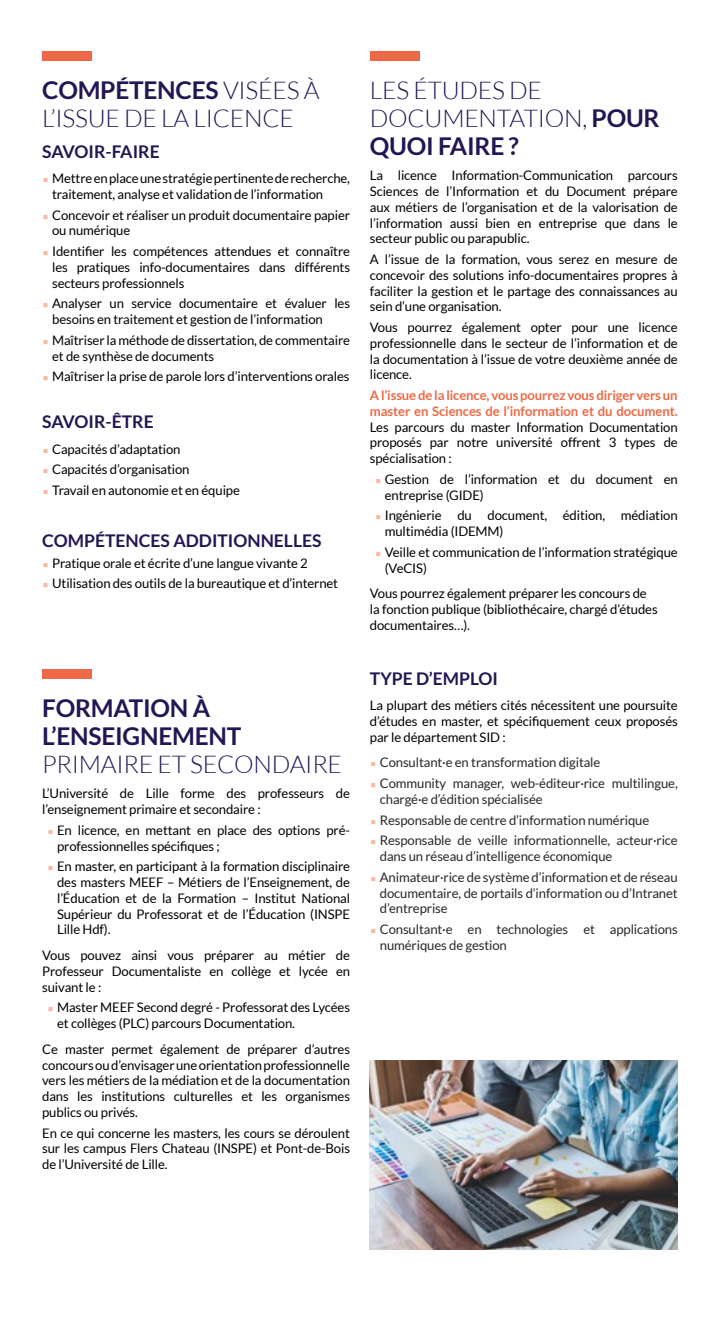
<style>
.page{position:relative;width:720px;height:1340px;background:#fff}
.page>*{position:absolute;margin:0;border:0;box-sizing:border-box;transform-origin:0 0}
.t1{font:300 24.5px/28px "Lato";letter-spacing:-.01em;color:#231653}
.t2{font:700 24.5px/28px "Lato";letter-spacing:-.01em;color:#231653}
.t3{font:700 17.5px "Lato";color:#231653}
.t4{font:13.12px/15.8px "Lato";letter-spacing:-.01em;color:#000}
.t5{font:13.12px/20.7px "Lato";letter-spacing:-.01em;color:#282827}
.t6{font:700 13.12px/15.8px "Lato";letter-spacing:-.01em;color:#ed6947}
.s1{font-weight:700}
</style>
<div class="page">
<div style="left:42px;top:51px;width:50px;height:10px;background:#ed6947"></div>
<div style="left:370px;top:51px;width:49px;height:10px;background:#ed6947"></div>
<div style="left:42px;top:669px;width:50px;height:9px;background:#ed6947"></div>
<img style="left:370px;top:1060px;width:307px;height:189px">
<h1 class="t1" style="left:42px;top:76px;width:279px"><span class="s1">COMPÉTENCES</span> VISÉES À<br>L’ISSUE DE LA LICENCE</h1>
<h2 class="t3" style="left:42px;top:141px;width:119px">SAVOIR-FAIRE</h2>
<p class="t4" style="left:52px;top:170px;width:299px">Mettre en place une stratégie pertinente de recherche, traitement, analyse et validation de l’information</p>
<p class="t4" style="left:52px;top:207px;width:299px">Concevoir et réaliser un produit documentaire papier ou numérique</p>
<p class="t4" style="left:52px;top:243px;width:299px;text-align:justify">Identifier les compétences attendues et connaître les pratiques info-documentaires dans différents secteurs professionnels</p>
<p class="t4" style="left:52px;top:296px;width:299px">Analyser un service documentaire et évaluer les besoins en traitement et gestion de l’information</p>
<p class="t4" style="left:52px;top:332px;width:299px">Maîtriser la méthode de dissertation, de commentaire et de synthèse de documents</p>
<p class="t4" style="left:52px;top:369px;width:299px">Maîtriser la prise de parole lors d’interventions orales</p>
<h2 class="t3" style="left:42px;top:411px;width:113px">SAVOIR-ÊTRE</h2>
<p class="t4" style="left:52px;top:438px;width:189px;line-height:20.7px">Capacités d’adaptation<br>Capacités d’organisation<br>Travail en autonomie et en équipe</p>
<h2 class="t3" style="left:42px;top:530px;width:280px">COMPÉTENCES ADDITIONNELLES</h2>
<p class="t4" style="left:52px;top:552px;width:287px;line-height:20.7px">Pratique orale et écrite d’une langue vivante 2<br>Utilisation des outils de la bureautique et d’internet</p>
<h1 class="t2" style="left:42px;top:693px;width:201px">FORMATION À<br>L’ENSEIGNEMENT</h1>
<h1 class="t1" style="left:42px;top:750px;width:301px">PRIMAIRE ET SECONDAIRE</h1>
<p class="t4" style="left:42px;top:785px;width:309px">L’Université de Lille forme des professeurs de l’enseignement primaire et secondaire :</p>
<p class="t4" style="left:57px;top:822px;width:294px">En licence, en mettant en place des options pré&shy;professionnelles spécifiques ;</p>
<p class="t4" style="left:57px;top:858px;width:294px;text-align:justify">En master, en participant à la formation disciplinaire des masters MEEF – Métiers de l’Enseignement, de l’Éducation et de la Formation – Institut National Supérieur du Professorat et de l’Éducation (INSPE Lille Hdf).</p>
<p class="t4" style="left:42px;top:947px;width:309px;text-align:justify">Vous pouvez ainsi vous préparer au métier de Professeur Documentaliste en collège et lycée en suivant le :</p>
<p class="t4" style="left:57px;top:999px;width:294px">Master MEEF Second degré - Professorat des Lycées et collèges (PLC) parcours Documentation.</p>
<p class="t4" style="left:42px;top:1041px;width:309px;text-align:justify">Ce master permet également de préparer d’autres concours ou d’envisager une orientation professionnelle vers les métiers de la médiation et de la documentation dans les institutions culturelles et les organismes publics ou privés.</p>
<p class="t4" style="left:42px;top:1124px;width:309px;text-align:justify">En ce qui concerne les masters, les cours se déroulent sur les campus Flers Chateau (INSPE) et Pont-de-Bois de l’Université de Lille.</p>
<h1 class="t1" style="left:370px;top:76px;width:291px">LES ÉTUDES DE<br>DOCUMENTATION, <span class="s1">POUR<br>QUOI FAIRE ?</span></h1>
<p class="t4" style="left:370px;top:168px;width:309px;text-align:justify">La licence Information-Communication parcours Sciences de l’Information et du Document prépare aux métiers de l’organisation et de la valorisation de l’information aussi bien en entreprise que dans le secteur public ou parapublic.</p>
<p class="t4" style="left:370px;top:251px;width:309px;text-align:justify">A l’issue de la formation, vous serez en mesure de concevoir des solutions info-documentaires propres à faciliter la gestion et le partage des connaissances au sein d’une organisation.</p>
<p class="t4" style="left:370px;top:319px;width:309px;text-align:justify">Vous pourrez également opter pour une licence professionnelle dans le secteur de l’information et de la documentation à l’issue de votre deuxième année de licence.</p>
<p class="t6" style="left:370px;top:387px;width:309px">A l’issue de la licence, vous pourrez vous diriger vers un master en Sciences de l’information et du document.</p>
<p class="t4" style="left:370px;top:419px;width:309px;text-align:justify">Les parcours du master Information Documentation proposés par notre université offrent 3 types de spécialisation :</p>
<p class="t4" style="left:384px;top:471px;width:294px">Gestion de l’information et du document en entreprise (GIDE)</p>
<p class="t4" style="left:384px;top:507px;width:294px">Ingénierie du document, édition, médiation multimédia (IDEMM)</p>
<p class="t4" style="left:384px;top:544px;width:294px">Veille et communication de l’information stratégique (VeCIS)</p>
<p class="t4" style="left:370px;top:585px;width:289px">Vous pourrez également préparer les concours de la fonction publique (bibliothécaire, chargé d’études documentaires…).</p>
<h2 class="t3" style="left:370px;top:668px;width:129px">TYPE D’EMPLOI</h2>
<p class="t4" style="left:370px;top:697px;width:309px;text-align:justify">La plupart des métiers cités nécessitent une poursuite d’études en master, et spécifiquement ceux proposés par le département SID :</p>
<p class="t5" style="left:379px;top:752px;width:299px">Consultant·e en transformation digitale<br>Community manager, web-éditeur·rice multilingue,</p>
<p class="t5" style="left:379px;top:788px;width:299px">chargé·e d’édition spécialisée<br>Responsable de centre d’information numérique<br>Responsable de veille informationnelle, acteur·rice</p>
<p class="t5" style="left:379px;top:846px;width:299px">dans un réseau d’intelligence économique<br>Animateur·rice de système d’information et de réseau</p>
<p class="t5" style="left:379px;top:884px;width:299px;line-height:15.8px">documentaire, de portails d’information ou d’Intranet d’entreprise</p>
<p class="t5" style="left:379px;top:921px;width:299px;line-height:15.8px">Consultant·e en technologies et applications numériques de gestion</p>
</div>
